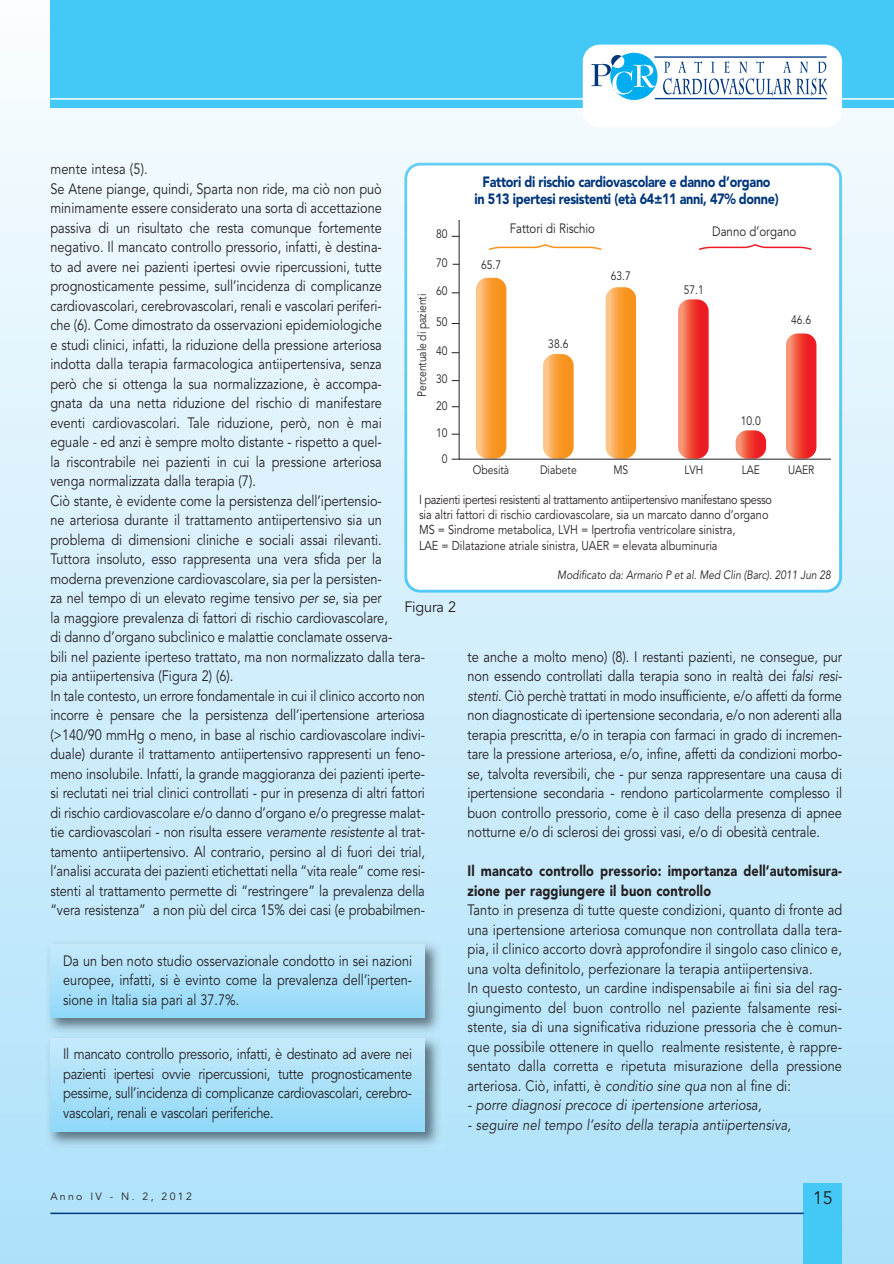
<style>
.page{position:relative;width:894px;height:1264px;background:#fff}
.page>*{position:absolute;margin:0;border:0;box-sizing:border-box;transform-origin:0 0}
.t1{font:18px "Avenir LT Std";color:#231f20}
.t2{font:15px/19.5px "Avenir LT Std";color:#231f20;text-align:justify;scale:.85 1}
.t3{font:italic 15px "Avenir LT Std";letter-spacing:.01em;color:#231f20;scale:.85 1}
.t4{font:900 15px/19.5px "Avenir LT Std";letter-spacing:.01em;color:#231f20;scale:.85 1}
.t5{font:15px "Avenir LT Std";color:#231f20;scale:.96 1}
.t6{font:900 14.85px/17.9px "Avenir LT Std";letter-spacing:-.025em;color:#00367b;text-align:center;scale:.85 1}
.t7{font:13.5px "Avenir LT Std";color:#231f20;scale:.85 1}
.t8{font:12.75px/15.5px "Avenir LT Std";color:#231f20;scale:.85 1}
.t9{font:12.15px/25.7px "Avenir LT Std";color:#231f20;text-align:center;scale:.85 1}
.t10{font:italic 12px "Avenir LT Std";color:#231f20;scale:.85 1}
.t11{font:10.5px "Avenir LT Std";letter-spacing:.22em;color:#231f20}
.s1{font-style:italic}
</style>
<div class="page">
<div style="left:0;top:0;width:893px;height:1264px;background:linear-gradient(to bottom,#fafdff,#ade1fa)"></div>
<div style="left:803px;top:1183px;width:38px;height:81px;background:#44c8f5"></div>
<hr style="left:50px;top:1212px;width:753px;height:2px;background:#00367b">
<div style="left:50px;top:0;width:843px;height:107px;background:#44c8f5"></div>
<hr style="left:50px;top:98px;width:843px;height:2px;background:#fff">
<div style="left:582px;top:45px;width:259px;height:82px;background:#fff;border-radius:17px"></div>
<svg style="left:591px;top:52px;width:236px;height:48px"></svg>
<hr style="left:654px;top:98px;width:172px;height:1px;background:#023e88">
<hr style="left:654px;top:56px;width:172px;height:2px;background:#023e88">
<img style="left:404px;top:163px;width:437px;height:429px">
<div style="left:407px;top:166px;width:431px;height:423px;background:#fff;border-radius:13px"></div>
<svg style="left:458px;top:220px;width:372px;height:240px"></svg>
<img style="left:44px;top:938px;width:400px;height:212px">
<div style="left:50px;top:944px;width:375px;height:73px;background:linear-gradient(to bottom,#c6eafb,#91d8f8)"></div>
<div style="left:50px;top:1038px;width:375px;height:93px;background:linear-gradient(to bottom,#c6eafb,#90d8f8)"></div>
<p class="t2" style="left:50px;top:160px;width:442px;text-align:left">mente intesa (5).<br>Se Atene piange, quindi, Sparta non ride, ma ciò non può minimamente essere considerato una sorta di accettazione passiva di un risultato che resta comunque fortemente negativo. Il mancato controllo pressorio, infatti, è destina-<br>to ad avere nei pazienti ipertesi ovvie ripercussioni, tutte prognosticamente pessime, sull’incidenza di complicanze cardiovascolari, cerebrovascolari, renali e vascolari periferi-<br>che (6). Come dimostrato da osservazioni epidemiologiche<br>e studi clinici, infatti, la riduzione della pressione arteriosa indotta dalla terapia farmacologica antiipertensiva, senza<br>però che si ottenga la sua normalizzazione, è accompa-<br>gnata da una netta riduzione del rischio di manifestare<br>eventi cardiovascolari. Tale riduzione, però, non è mai<br>eguale - ed anzi è sempre molto distante - rispetto a quel-<br>la riscontrabile nei pazienti in cui la pressione arteriosa<br>venga normalizzata dalla terapia (7).<br>Ciò stante, è evidente come la persistenza dell’ipertensio-<br>ne arteriosa durante il trattamento antiipertensivo sia un problema di dimensioni cliniche e sociali assai rilevanti.<br>Tuttora insoluto, esso rappresenta una vera sfida per la moderna prevenzione cardiovascolare, sia per la persisten-<br>za nel tempo di un elevato regime tensivo <span class="s1">per se</span>, sia per<br>la maggiore prevalenza di fattori di rischio cardiovascolare,<br>di danno d’organo subclinico e malattie conclamate osserva-<br>bili nel paziente iperteso trattato, ma non normalizzato dalla tera&shy;pia antiipertensiva (Figura 2) (6).<br>In tale contesto, un errore fondamentale in cui il clinico accorto non incorre è pensare che la persistenza dell’ipertensione arteriosa (&gt;140/90 mmHg o meno, in base al rischio cardiovascolare indivi&shy;duale) durante il trattamento antiipertensivo rappresenti un feno&shy;meno insolubile. Infatti, la grande maggioranza dei pazienti iperte&shy;si reclutati nei trial clinici controllati - pur in presenza di altri fattori di rischio cardiovascolare e/o danno d’organo e/o pregresse malat&shy;tie cardiovascolari - non risulta essere <span class="s1">veramente resistente</span> al trat&shy;tamento antiipertensivo. Al contrario, persino al di fuori dei trial, l’analisi accurata dei pazienti etichettati nella “vita reale” come resi&shy;stenti al trattamento permette di “restringere” la prevalenza della “vera resistenza” a non più del circa 15% dei casi (e probabilmen-</p>
<p class="t6" style="left:474px;top:174px;width:359px">Fattori di rischio cardiovascolare e danno d’organo<br>in 513 ipertesi resistenti (età 64±11 anni, 47% donne)</p>
<p class="t7" style="left:509px;top:223px;width:102px">Fattori di Rischio</p>
<p class="t7" style="left:711px;top:226px;width:100px">Danno d’organo</p>
<p class="t9" style="left:436px;top:222px;width:15px">80</p>
<p class="t9" style="left:436px;top:251px;width:15px">70</p>
<p class="t9" style="left:436px;top:279px;width:15px">60</p>
<p class="t9" style="left:436px;top:310px;width:15px">50</p>
<p class="t9" style="left:436px;top:339px;width:15px">40</p>
<p class="t9" style="left:436px;top:367px;width:15px">30</p>
<p class="t9" style="left:436px;top:394px;width:15px">20</p>
<p class="t9" style="left:436px;top:421px;width:15px">10<br>0</p>
<p class="t9" style="left:481px;top:253px;width:25px">65.7</p>
<p class="t9" style="left:610px;top:264px;width:25px">63.7</p>
<p class="t9" style="left:683px;top:278px;width:25px">57.1</p>
<p class="t9" style="left:410px;top:396px;width:122px;rotate:-90deg">Percentuale di pazienti</p>
<p class="t9" style="left:790px;top:307px;width:25px">46.6</p>
<p class="t9" style="left:548px;top:332px;width:25px">38.6</p>
<p class="t9" style="left:740px;top:409px;width:25px">10.0</p>
<p class="t9" style="left:472px;top:458px;width:44px">Obesità</p>
<p class="t9" style="left:539px;top:458px;width:45px">Diabete</p>
<p class="t9" style="left:613px;top:458px;width:19px">MS</p>
<p class="t9" style="left:684px;top:458px;width:24px">LVH</p>
<p class="t9" style="left:741px;top:458px;width:23px">LAE</p>
<p class="t9" style="left:787px;top:458px;width:33px">UAER</p>
<p class="t8" style="left:419px;top:492px;width:416px">I pazienti ipertesi resistenti al trattamento antiipertensivo manifestano spesso sia altri fattori di rischio cardiovascolare, sia un marcato danno d’organo MS = Sindrome metabolica, LVH = Ipertrofia ventricolare sinistra,<br>LAE = Dilatazione atriale sinistra, UAER = elevata albuminuria</p>
<p class="t10" style="left:557px;top:570px;width:323px">Modificato da: Armario P et al. Med Clin (Barc). 2011 Jun 28</p>
<p class="t5" style="left:404px;top:600px;width:55px">Figura 2</p>
<p class="t2" style="left:467px;top:648px;width:442px">te anche a molto meno) (8). I restanti pazienti, ne consegue, pur non essendo controllati dalla terapia sono in realtà dei <span class="s1">falsi resi&shy;stenti</span>. Ciò perchè trattati in modo insufficiente, e/o affetti da forme non diagnosticate di ipertensione secondaria, e/o non aderenti alla terapia prescritta, e/o in terapia con farmaci in grado di incremen&shy;tare la pressione arteriosa, e/o, infine, affetti da condizioni morbo&shy;se, talvolta reversibili, che - pur senza rappresentare una causa di ipertensione secondaria - rendono particolarmente complesso il buon controllo pressorio, come è il caso della presenza di apnee notturne e/o di sclerosi dei grossi vasi, e/o di obesità centrale.</p>
<p class="t4" style="left:467px;top:862px;width:442px">Il mancato controllo pressorio: importanza dell’automisura&shy;zione per raggiungere il buon controllo</p>
<p class="t2" style="left:467px;top:901px;width:442px;text-align:left">Tanto in presenza di tutte queste condizioni, quanto di fronte ad una ipertensione arteriosa comunque non controllata dalla tera&shy;pia, il clinico accorto dovrà approfondire il singolo caso clinico e, una volta definitolo, perfezionare la terapia antiipertensiva.<br>In questo contesto, un cardine indispensabile ai fini sia del rag&shy;giungimento del buon controllo nel paziente falsamente resi&shy;stente, sia di una significativa riduzione pressoria che è comun&shy;que possibile ottenere in quello realmente resistente, è rappre&shy;sentato dalla corretta e ripetuta misurazione della pressione arteriosa. Ciò, infatti, è <span class="s1">conditio sine qua</span> non al fine di:</p>
<p class="t3" style="left:467px;top:1099px;width:347px">- porre diagnosi precoce di ipertensione arteriosa,</p>
<p class="t3" style="left:467px;top:1118px;width:382px">- seguire nel tempo l’esito della terapia antiipertensiva,</p>
<p class="t2" style="left:63px;top:952px;width:412px">Da un ben noto studio osservazionale condotto in sei nazioni europee, infatti, si è evinto come la prevalenza dell’iperten&shy;sione in Italia sia pari al 37.7%.</p>
<p class="t2" style="left:63px;top:1045px;width:412px">Il mancato controllo pressorio, infatti, è destinato ad avere nei pazienti ipertesi ovvie ripercussioni, tutte prognosticamente pessime, sull’incidenza di complicanze cardiovascolari, cerebro&shy;vascolari, renali e vascolari periferiche.</p>
<p class="t11" style="left:50px;top:1192px;width:143px">Anno IV - N. 2, 2012</p>
<p class="t1" style="left:812px;top:1190px;width:22px">15</p>
</div>
